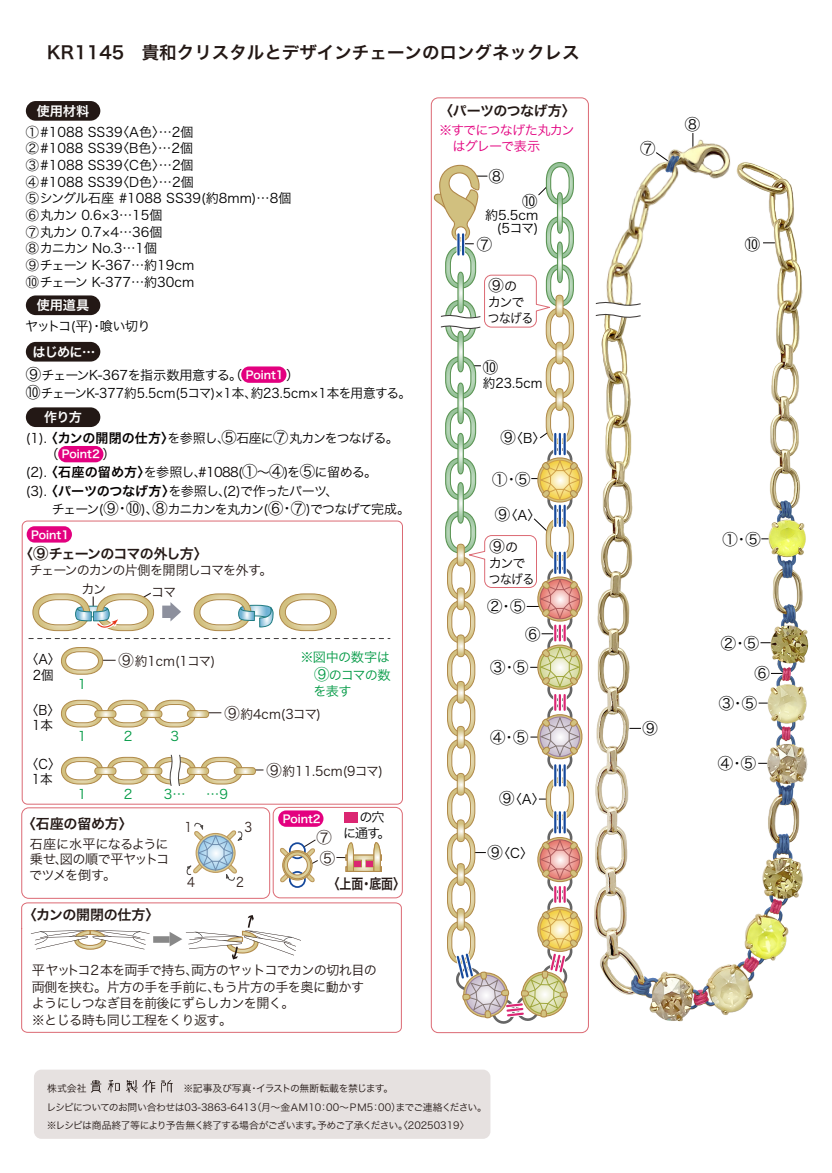
<style>
.page{position:relative;width:832px;height:1173px;background:#fff}
.page>*{position:absolute;margin:0;border:0;box-sizing:border-box;transform-origin:0 0}
.t1{font:17.5px "Hira Kaku Pro W6";color:#231815}
.t2{font:15.31px/33.1px "Hira Kaku Pro W3";color:#000}
.t3{font:15.31px "Hira Kaku Pro W3";color:#040000}
.t4{font:15.31px "Hira Kaku Pro W3";color:#231815}
.t5{font:14px "Hira Kaku Pro W6";letter-spacing:-.03em;color:#231815}
.t6{font:14px "Hira Kaku Pro W6";letter-spacing:-.06em;color:#231815}
.t7{font:14px "Hira Kaku Pro W6";letter-spacing:-.03em;color:#231815;scale:.85 1}
.t8{font:13.12px/16.6px "Hira Kaku Pro W3";color:#000}
.t9{font:13.12px/15.8px "Hira Kaku Pro W3";letter-spacing:-.06em;color:#040000}
.t10{font:13.12px/16.4px "Hira Kaku Pro W3";letter-spacing:-.05em;color:#231815}
.t11{font:13.12px/18.4px "Hira Kaku Pro W3";letter-spacing:-.04em;color:#094;text-align:right}
.t12{font:13.12px "Hira Kaku Pro W3";letter-spacing:-.075em;color:#231815}
.t13{font:13.12px/15.8px "Hira Kaku Pro W3";letter-spacing:-.06em;color:#e3007f}
.t14{font:13.12px "Hira Kaku Pro W6";letter-spacing:-.015em;color:#fff}
.t15{font:13.12px/15.9px "Hira Kaku Pro W3";letter-spacing:-.06em;color:#040000;text-align:center;scale:.96 1}
.t16{font:13.12px "Hira Kaku Pro W3";color:#231815}
.t17{font:13.12px "Hira Kaku Pro W3";letter-spacing:-.11em;color:#000}
.t18{font:13.12px "Hira Kaku Pro W3";color:#000;scale:.96 1}
.t19{font:13.12px "Hira Kaku Pro W3";color:#2f201b;scale:.9 1}
.t20{font:10.94px "Hira Kaku Pro W6";color:#fff}
.t21{font:9.8px/18.6px "Hira Kaku Pro W3";letter-spacing:-.05em;color:#231815}
.s1{color:#040000}
.s2{font-size:15.31px}
.s3{font-family:"Hira Kaku Pro W6"}
.s4{font-size:13.12px}
</style>
<div class="page">
<div style="left:278px;top:810px;width:45px;height:16px;background:#e3007f;border-radius:8px"></div>
<svg style="left:21px;top:902px;width:381px;height:131px"></svg>
<div style="left:273px;top:807px;width:129px;height:91px;border:1px solid #dc6a74;border-radius:7px"></div>
<div style="left:289px;top:871px;width:17px;height:17px;border:2px solid #16499c;border-radius:50%"></div>
<svg style="left:280px;top:839px;width:38px;height:44px"></svg>
<div style="left:283px;top:851px;width:28px;height:28px;border:1px solid #b28a4a;border-radius:50%"></div>
<div style="left:21px;top:807px;width:249px;height:91px;border:1px solid #dc6a74;border-radius:7px"></div>
<svg style="left:186px;top:822px;width:57px;height:59px"></svg>
<div style="left:430px;top:97px;width:158px;height:936px;border:1px solid #dc6a74;border-radius:7px"></div>
<svg style="left:336px;top:842px;width:46px;height:30px"></svg>
<div style="left:354px;top:860px;width:7px;height:6px;background:#db2672"></div>
<div style="left:366px;top:860px;width:7px;height:6px;background:#db2672"></div>
<div style="left:344px;top:812px;width:14px;height:11px;background:#db2672"></div>
<svg style="left:61px;top:647px;width:55px;height:28px"></svg>
<svg style="left:61px;top:699px;width:160px;height:29px"></svg>
<svg style="left:61px;top:754px;width:202px;height:32px"></svg>
<div style="left:22px;top:520px;width:381px;height:284px;border:1px solid #db6a74;border-radius:5px"></div>
<svg style="left:29px;top:592px;width:361px;height:47px"></svg>
<div style="left:27px;top:526px;width:45px;height:16px;background:#e3007f;border-radius:8px"></div>
<img style="left:594px;top:133px;width:214px;height:888px">
<svg style="left:594px;top:299px;width:47px;height:22px"></svg>
<div style="left:26px;top:101px;width:74px;height:20px;background:#231815;border-radius:10px"></div>
<div style="left:26px;top:295px;width:74px;height:20px;background:#231815;border-radius:10px"></div>
<div style="left:26px;top:342px;width:74px;height:19px;background:#231815;border-radius:10px"></div>
<div style="left:26px;top:407px;width:74px;height:20px;background:#231815;border-radius:10px"></div>
<div style="left:241px;top:366px;width:45px;height:17px;background:#e3007f;border-radius:8px"></div>
<div style="left:58px;top:446px;width:45px;height:16px;background:#e3007f;border-radius:8px"></div>
<svg style="left:432px;top:162px;width:153px;height:919px"></svg>
<svg style="left:654px;top:151px;width:24px;height:21px"></svg>
<svg style="left:776px;top:500px;width:18px;height:22px"></svg>
<svg style="left:777px;top:555px;width:18px;height:23px"></svg>
<svg style="left:780px;top:604px;width:17px;height:23px"></svg>
<svg style="left:775px;top:781px;width:19px;height:24px"></svg>
<svg style="left:772px;top:833px;width:20px;height:26px"></svg>
<svg style="left:631px;top:975px;width:27px;height:22px"></svg>
<svg style="left:770px;top:660px;width:26px;height:26px"></svg>
<svg style="left:776px;top:720px;width:19px;height:26px"></svg>
<svg style="left:764px;top:895px;width:23px;height:26px"></svg>
<svg style="left:737px;top:949px;width:27px;height:32px"></svg>
<svg style="left:689px;top:985px;width:25px;height:24px"></svg>
<div style="left:34px;top:1069px;width:456px;height:69px;background:#e6e1e0;border-radius:7px"></div>
<svg style="left:90px;top:1080px;width:11px;height:12px"></svg>
<svg style="left:108px;top:1080px;width:12px;height:12px"></svg>
<svg style="left:161px;top:1080px;width:12px;height:12px"></svg>
<svg style="left:126px;top:1080px;width:29px;height:12px"></svg>
<div style="left:514px;top:1055px;width:310px;height:110px;background:#fff"></div>
<h1 class="t1" style="left:47px;top:37px;width:534px">KR1145　貴和クリスタルとデザインチェーンのロングネックレス</h1>
<p class="t14" style="left:37px;top:99px;width:54px">使用材料</p>
<p class="t8" style="left:26px;top:123px;width:267px">①#1088 SS39〈A色〉…2個<br>②#1088 SS39〈B色〉…2個<br>③#1088 SS39〈C色〉…2個<br>④#1088 SS39〈D色〉…2個<br>⑤シングル石座 #1088 SS39(約8mm)…8個<br>⑥丸カン 0.6×3…15個<br><span class="s1">⑦</span>丸カン 0.7×4…36個<br><span class="s1">⑧</span>カニカン No.3…1個<br><span class="s1">⑨</span>チェーン K-367…約19cm<br><span class="s1">⑩</span>チェーン K-377…約30cm</p>
<p class="t14" style="left:37px;top:293px;width:54px">使用道具</p>
<p class="t17" style="left:25px;top:314px;width:127px">ヤットコ(平)・喰い切り</p>
<p class="t14" style="left:33px;top:340px;width:64px">はじめに…</p>
<p class="t8" style="left:26px;top:364px;width:386px;line-height:18.4px"><span class="s2">⑨</span>チェーンK-367を指示数用意する。（ 　　　）<br><span class="s2">⑩</span>チェーンK-377約5.5cm(5コマ)×1本、約23.5cm×1本を用意する。</p>
<p class="t14" style="left:44px;top:405px;width:39px">作り方</p>
<p class="t9" style="left:46px;top:429px;width:354px;text-indent:-20px">(1).<span class="s3">〈カンの開閉の仕方〉</span>を参照し、<span class="s2">⑤</span>石座に<span class="s2">⑦</span>丸カンをつなげる。（ 　　 ）</p>
<p class="t9" style="left:26px;top:462px;width:386px;line-height:18.4px">(2).<span class="s3">〈石座の留め方〉</span>を参照し、#1088(<span class="s2">①</span>～<span class="s2">④</span>)を<span class="s2">⑤</span>に留める。<br>(3).<span class="s3">〈パーツのつなげ方〉</span>を参照し、(2)で作ったパーツ、<br>　　チェーン(<span class="s2">⑨・⑩</span>)、<span class="s2">⑧</span>カニカンを丸カン(<span class="s2">⑥・⑦</span>)でつなげて完成。</p>
<p class="t20" style="left:246px;top:365px;width:39px">Point1</p>
<p class="t20" style="left:62px;top:444px;width:39px">Point2</p>
<p class="t20" style="left:31px;top:524px;width:39px">Point1</p>
<p class="t6" style="left:19px;top:541px;width:190px">〈<span class="s2">⑨</span>チェーンのコマの外し方〉</p>
<p class="t10" style="left:81px;top:580px;width:26px">カン</p>
<p class="t10" style="left:151px;top:582px;width:26px">コマ</p>
<p class="t12" style="left:30px;top:558px;width:244px">チェーンのカンの片側を開閉しコマを外す。</p>
<p class="t15" style="left:26px;top:650px;width:38px">〈A〉<br>2個</p>
<p class="t15" style="left:32px;top:715px;width:23px">1本</p>
<p class="t15" style="left:26px;top:701px;width:37px">〈B〉</p>
<p class="t11" style="left:78px;top:673px;width:10px">1</p>
<p class="t11" style="left:78px;top:725px;width:10px">1</p>
<p class="t10" style="left:118px;top:652px;width:98px"><span class="s2">⑨</span>約1cm(1コマ)</p>
<p class="t11" style="left:124px;top:725px;width:10px">2</p>
<p class="t11" style="left:170px;top:725px;width:10px">3</p>
<p class="t11" style="left:300px;top:647px;width:92px">※図中の数字は<br><span class="s2">⑨</span>のコマの数</p>
<p class="t11" style="left:301px;top:681px;width:52px">　を表す</p>
<p class="t10" style="left:224px;top:705px;width:98px"><span class="s2">⑨</span>約4cm(3コマ)</p>
<p class="t15" style="left:26px;top:755px;width:38px">〈C〉</p>
<p class="t15" style="left:32px;top:770px;width:23px">1本</p>
<p class="t16" style="left:266px;top:759px;width:118px"><span class="s2">⑨</span>約11.5cm(9コマ)</p>
<p class="t11" style="left:78px;top:783px;width:10px">1</p>
<p class="t11" style="left:124px;top:783px;width:10px">2</p>
<p class="t11" style="left:164px;top:783px;width:23px">3…</p>
<p class="t11" style="left:206px;top:783px;width:23px">…9</p>
<p class="t5" style="left:22px;top:811px;width:112px">〈石座の留め方〉</p>
<p class="t10" style="left:29px;top:834px;width:141px;line-height:15.8px;text-align:justify">石座に水平になるように乗せ、図の順で平ヤットコでツメを倒す。</p>
<p class="t5" style="left:23px;top:901px;width:138px">〈カンの開閉の仕方〉</p>
<p class="t19" style="left:184px;top:815px;width:10px">1</p>
<p class="t19" style="left:244px;top:815px;width:10px">3</p>
<p class="t20" style="left:282px;top:809px;width:39px">Point2</p>
<p class="t4" style="left:316px;top:823px;width:17px">⑦</p>
<p class="t4" style="left:320px;top:845px;width:17px">⑤</p>
<p class="t8" style="left:343px;top:808px;width:49px;line-height:15.8px">　 の穴に通す。</p>
<p class="t19" style="left:187px;top:870px;width:10px">4</p>
<p class="t19" style="left:236px;top:870px;width:10px">2</p>
<p class="t7" style="left:327px;top:870px;width:93px">〈上面・底面〉</p>
<p class="t10" style="left:32px;top:961px;width:346px">平ヤットコ2本を両手で持ち、両方のヤットコでカンの切れ目の両側を挟む。片方の手を手前に、もう片方の手を奥に動かすようにしつなぎ目を前後にずらしカンを開く。<br>※とじる時も同じ工程をくり返す。</p>
<p class="t5" style="left:439px;top:98px;width:138px">〈パーツのつなげ方〉</p>
<p class="t13" style="left:439px;top:121px;width:137px">※すでにつなげた丸カン　はグレーで表示</p>
<p class="t2" style="left:684px;top:107px;width:17px">⑧</p>
<p class="t2" style="left:639px;top:130px;width:17px">⑦</p>
<p class="t2" style="left:489px;top:158px;width:17px">⑧</p>
<p class="t2" style="left:522px;top:183px;width:17px">⑩</p>
<p class="t8" style="left:485px;top:207px;width:55px;line-height:13.1px;text-align:right">約5.5cm (5コマ)</p>
<p class="t2" style="left:476px;top:226px;width:17px">⑦</p>
<p class="t3" style="left:488px;top:272px;width:30px">⑨<span class="s4">の</span></p>
<p class="t9" style="left:487px;top:293px;width:47px">カンでつなげる</p>
<p class="t2" style="left:483px;top:349px;width:17px">⑩</p>
<p class="t18" style="left:483px;top:372px;width:63px">約23.5cm</p>
<p class="t8" style="left:500px;top:429px;width:47px"><span class="s2">⑨</span>〈B〉</p>
<p class="t2" style="left:492px;top:462px;width:40px">①・⑤</p>
<p class="t8" style="left:494px;top:506px;width:47px"><span class="s2">⑨</span>〈A〉</p>
<p class="t3" style="left:489px;top:533px;width:30px">⑨<span class="s4">の</span></p>
<p class="t9" style="left:488px;top:554px;width:47px">カンでつなげる</p>
<p class="t2" style="left:487px;top:589px;width:40px">②・⑤</p>
<p class="t2" style="left:490px;top:616px;width:51px;text-indent:35px">⑥<br>③・⑤</p>
<p class="t2" style="left:490px;top:719px;width:40px">④・⑤</p>
<p class="t8" style="left:499px;top:789px;width:47px"><span class="s2">⑨</span>〈A〉</p>
<p class="t8" style="left:487px;top:843px;width:47px"><span class="s2">⑨</span>〈C〉</p>
<p class="t2" style="left:642px;top:710px;width:17px">⑨</p>
<p class="t2" style="left:744px;top:226px;width:17px">⑩</p>
<p class="t2" style="left:722px;top:522px;width:40px">①・⑤</p>
<p class="t2" style="left:720px;top:625px;width:40px">②・⑤</p>
<p class="t2" style="left:718px;top:658px;width:52px;line-height:29.2px;text-indent:36px">⑥<br>③・⑤</p>
<p class="t2" style="left:717px;top:745px;width:40px">④・⑤</p>
<p class="t21" style="left:46px;top:1078px;width:442px;text-indent:137px">※記事及び写真・イラストの無断転載を禁じます。<br>レシピについてのお問い合わせは03-3863-6413（月～金ＡＭ10：00～ＰＭ5：00）までご連絡ください。※レシピは商品終了等により予告無く終了する場合がございます。予めご了承ください。〈20250319〉</p>
<p class="t21" style="left:47px;top:1078px;width:41px">株式会社</p>
</div>
